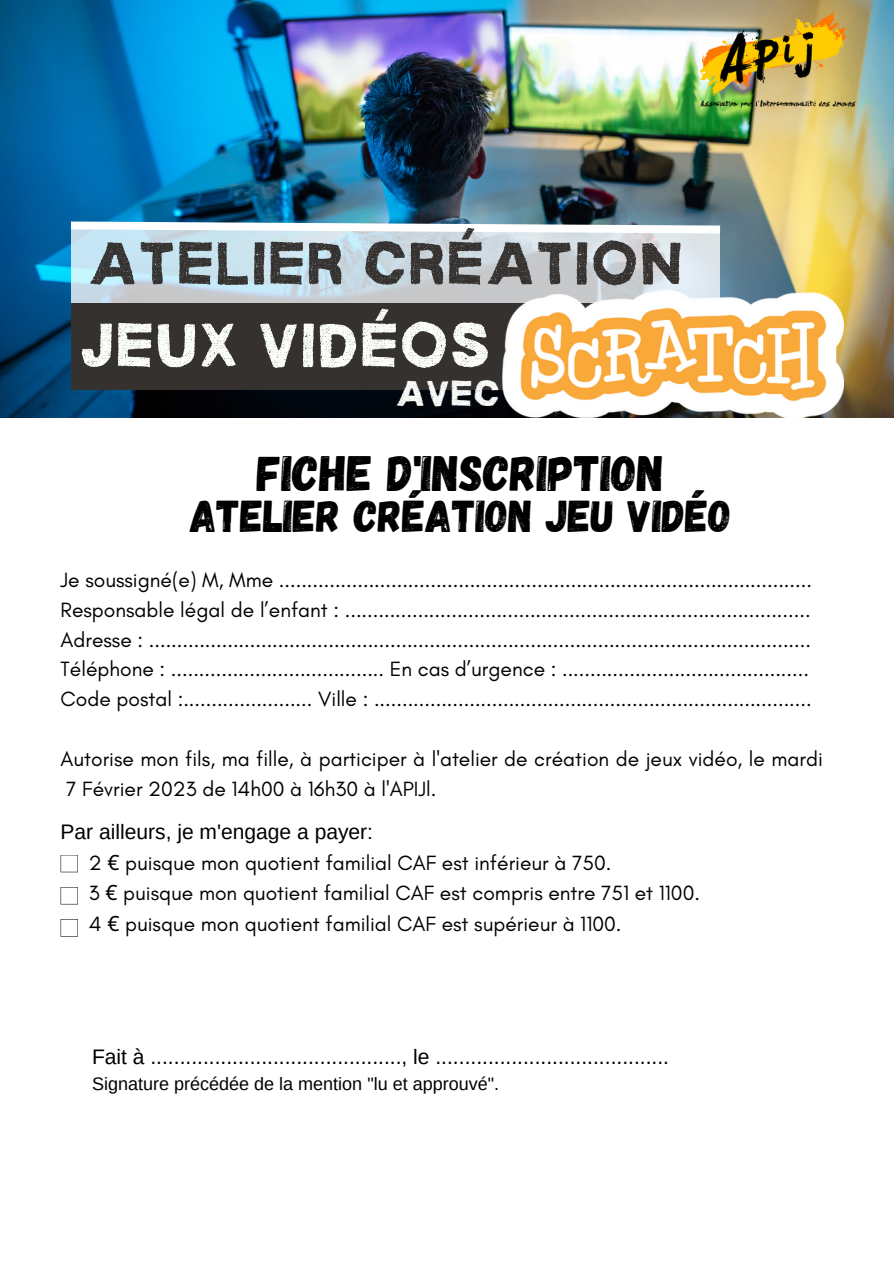
<style>
.page{position:relative;width:894px;height:1264px;background:#fff}
.page>*{position:absolute;margin:0;border:0;box-sizing:border-box;transform-origin:0 0}
.t1{font:61.8px "MACABRODANGER";color:#fdfffd}
.t2{font:60px "MACABRODANGER";color:#34312f}
.t3{font:49.65px "Gagalin";color:#000}
.t4{font:44.55px "Gagalin";color:#000}
.t5{font:35.7px "MACABRODANGER";color:#fdfffd}
.t6{font:21px/29.8px "Glacial Indifference";color:#000}
.t7{font:21px "Arimo";color:#000}
.t8{font:18px "Arimo";color:#000}
.s1{font-family:"Noto Sans"}
</style>
<div class="page">
<svg style="left:61px;top:887px;width:17px;height:17px"></svg>
<svg style="left:61px;top:855px;width:17px;height:17px"></svg>
<svg style="left:61px;top:919px;width:17px;height:17px"></svg>
<img style="left:0;top:0;width:893px;height:418px">
<svg style="left:71px;top:237px;width:648px;height:66px;background:#cbdae2"></svg>
<svg style="left:63px;top:217px;width:664px;height:20px"></svg>
<div style="left:71px;top:303px;width:586px;height:87px;background:#34312f"></div>
<img style="left:502px;top:290px;width:341px;height:128px">
<img style="left:697px;top:9px;width:162px;height:101px">
<h2 class="t2" style="left:87px;top:239px;width:598px">ATELIER CRÉATION</h2>
<h1 class="t1" style="left:79px;top:320px;width:413px">JEUX VIDÉOS</h1>
<h3 class="t5" style="left:395px;top:379px;width:106px">AVEC</h3>
<h3 class="t3" style="left:257px;top:441px;width:408px">FICHE D'INSCRIPTION</h3>
<h3 class="t4" style="left:190px;top:487px;width:542px">ATELIER CRÉATION JEU VIDÉO</h3>
<p class="t6" style="left:61px;top:564px;width:752px">Je soussigné(e) M, Mme ...............................................................................................<br>Responsable légal de l’enfant : ...................................................................................<br>Adresse : ......................................................................................................................<br>Téléphone : ...................................... En cas d’urgence : ............................................<br>Code postal :....................... Ville : ..............................................................................</p>
<p class="t6" style="left:61px;top:743px;width:763px">Autorise mon fils, ma fille, à participer à l'atelier de création de jeux vidéo, le mardi<br>7 Février 2023 de 14h00 à 16h30 à l'APIJl.</p>
<p class="t7" style="left:61px;top:819px;width:314px">Par ailleurs, je m'engage a payer:</p>
<p class="t6" style="left:89px;top:846px;width:612px;line-height:30.8px">2 <span class="s1">€</span> puisque mon quotient familial CAF est inférieur à 750.<br>3 <span class="s1">€</span> puisque mon quotient familial CAF est compris entre 751 et 1100.<br>4 <span class="s1">€</span> puisque mon quotient familial CAF est supérieur à 1100.</p>
<p class="t7" style="left:92px;top:1045px;width:578px">Fait à ..........................................., le ........................................</p>
<p class="t8" style="left:92px;top:1073px;width:408px">Signature précédée de la mention "lu et approuvé".</p>
</div>
